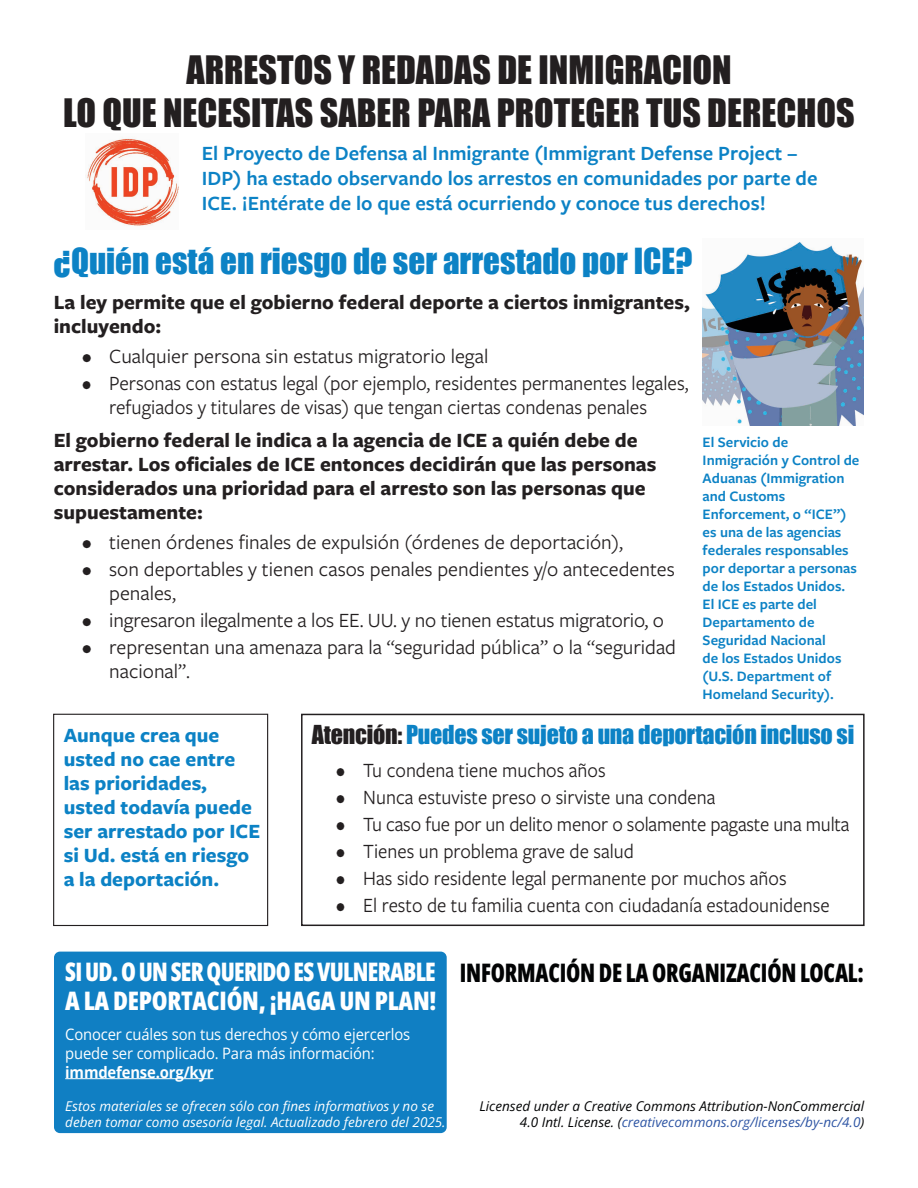
<style>
.page{position:relative;width:918px;height:1188px;background:#fff}
.page>*{position:absolute;margin:0;border:0;box-sizing:border-box;transform-origin:0 0}
.t1{font:36px/43.2px "Impact";color:#231f20;text-align:center}
.t2{font:33px "Impact";color:#0c82c5}
.t3{font:25.5px/28.5px "Open Sans";letter-spacing:-.03em;color:#fff;scale:.94 1}
.t4{font:25.5px "Open Sans";letter-spacing:-.01em;color:#020304;scale:.9 1}
.t5{font:24px "Impact";letter-spacing:-.01em;color:#0c82c5}
.t6{font:21px/24px "Freight Sans Pro";color:#231f20}
.t7{font:700 21px/24px "Freight Sans Pro";color:#231f20}
.t8{font:21px "Freight Sans Pro";color:#231f20;scale:.94 1}
.t9{font:600 21px/25.2px "Freight Sans Pro";color:#0c82c5}
.t10{font:21px/24px "Freight Sans Pro";color:#231f20;scale:.96 1}
.t11{font:700 21px/24px "Freight Sans Pro";color:#0c82c5}
.t12{font:15.75px/18.9px "Open Sans";letter-spacing:-.01em;color:#fff;scale:.94 1}
.t13{font:700 15.75px "Open Sans";letter-spacing:-.01em;color:#fff;scale:.94 1}
.t14{font:600 15px/18px "Freight Sans Pro";color:#0c82c5}
.t15{font:italic 13.5px/16.5px "Open Sans";color:#020304;text-align:right}
.t16{font:italic 13.5px/16.2px "Open Sans";color:#fff}
.s1{color:#231f20}
.s2{color:#2e55a4}
</style>
<div class="page">
<div style="left:301px;top:714px;width:564px;height:212px;border:2px solid #231f20"></div>
<img style="left:703px;top:242px;width:160px;height:184px">
<img style="left:85px;top:137px;width:93px;height:89px">
<div style="left:53px;top:714px;width:215px;height:212px;border:1px solid #231f20"></div>
<div style="left:54px;top:952px;width:393px;height:181px;background:#107fc3;border-radius:6px"></div>
<hr style="left:65px;top:1078px;width:149px;height:1px;background:#fff">
<h1 class="t1" style="left:63px;top:47px;width:793px">ARRESTOS Y REDADAS DE INMIGRACION<br>LO QUE NECESITAS SABER PARA PROTEGER TUS DERECHOS</h1>
<p class="t9" style="left:202px;top:140px;width:617px">El Proyecto de Defensa al Inmigrante (Immigrant Defense Project –<br>IDP) ha estado observando los arrestos en comunidades por parte de<br>ICE. ¡Entérate de lo que está ocurriendo y conoce tus derechos!</p>
<h2 class="t2" style="left:54px;top:236px;width:640px">¿Quién está en riesgo de ser arrestado por ICE?</h2>
<p class="t7" style="left:54px;top:289px;width:638px">La ley permite que el gobierno federal deporte a ciertos inmigrantes, incluyendo:</p>
<p class="t6" style="left:82px;top:343px;width:408px">• Cualquier persona sin estatus migratorio legal</p>
<p class="t10" style="left:109px;top:370px;width:605px;text-indent:-27px">• Personas con estatus legal (por ejemplo, residentes permanentes legales, refugiados y titulares de visas) que tengan ciertas condenas penales</p>
<p class="t7" style="left:54px;top:427px;width:604px">El gobierno federal le indica a la agencia de ICE a quién debe de arrestar. Los oficiales de ICE entonces decidirán que las personas considerados una prioridad para el arresto son las personas que supuestamente:</p>
<p class="t6" style="left:82px;top:529px;width:543px">• tienen órdenes finales de expulsión (órdenes de deportación),</p>
<p class="t6" style="left:109px;top:556px;width:567px;text-indent:-27px">• son deportables y tienen casos penales pendientes y/o antecedentes penales,</p>
<p class="t6" style="left:82px;top:607px;width:583px">• ingresaron ilegalmente a los EE. UU. y no tienen estatus migratorio, o</p>
<p class="t6" style="left:109px;top:634px;width:568px;text-indent:-27px">• representan una amenaza para la “seguridad pública” o la “seguridad nacional”.</p>
<p class="t14" style="left:703px;top:432px;width:158px">El Servicio de<br>Inmigración y Control de<br>Aduanas (Immigration and Customs<br>Enforcement, o “ICE”) es una de las agencias federales responsables por deportar a personas de los Estados Unidos.<br>El ICE es parte del<br>Departamento de<br>Seguridad Nacional<br>de los Estados Unidos (U.S. Department of<br>Homeland Security).</p>
<p class="t5" style="left:312px;top:716px;width:544px"><span class="s1">Atención:</span> Puedes ser sujeto a una deportación incluso si</p>
<p class="t8" style="left:336px;top:756px;width:288px">• Tu condena tiene muchos años</p>
<p class="t8" style="left:336px;top:783px;width:405px">• Nunca estuviste preso o sirviste una condena</p>
<p class="t8" style="left:336px;top:810px;width:547px">• Tu caso fue por un delito menor o solamente pagaste una multa</p>
<p class="t8" style="left:336px;top:837px;width:318px">• Tienes un problema grave de salud</p>
<p class="t8" style="left:336px;top:864px;width:481px">• Has sido residente legal permanente por muchos años</p>
<p class="t8" style="left:336px;top:891px;width:526px">• El resto de tu familia cuenta con ciudadanía estadounidense</p>
<p class="t11" style="left:64px;top:722px;width:198px">Aunque crea que usted no cae entre las prioridades, usted todavía puede ser arrestado por ICE si Ud. está en riesgo a la deportación.</p>
<p class="t3" style="left:65px;top:957px;width:396px">SI UD. O UN SER QUERIDO ES VULNERABLE<br>A LA DEPORTACIÓN, ¡HAGA UN PLAN!</p>
<p class="t12" style="left:65px;top:1024px;width:368px">Conocer cuáles son tus derechos y cómo ejercerlos puede ser complicado. Para más información:</p>
<p class="t13" style="left:65px;top:1061px;width:159px">immdefense.org/kyr</p>
<p class="t16" style="left:65px;top:1097px;width:382px">Estos materiales se ofrecen sólo con fines informativos y no se deben tomar como asesoría legal. Actualizado febrero del 2025.</p>
<p class="t4" style="left:460px;top:955px;width:450px">INFORMACIÓN DE LA ORGANIZACIÓN LOCAL:</p>
<p class="t15" style="left:479px;top:1097px;width:386px">Licensed under a Creative Commons Attribution-NonCommercial<br>4.0 Intl. License. (<span class="s2">creativecommons.org/licenses/by-nc/4.0</span>)</p>
</div>
